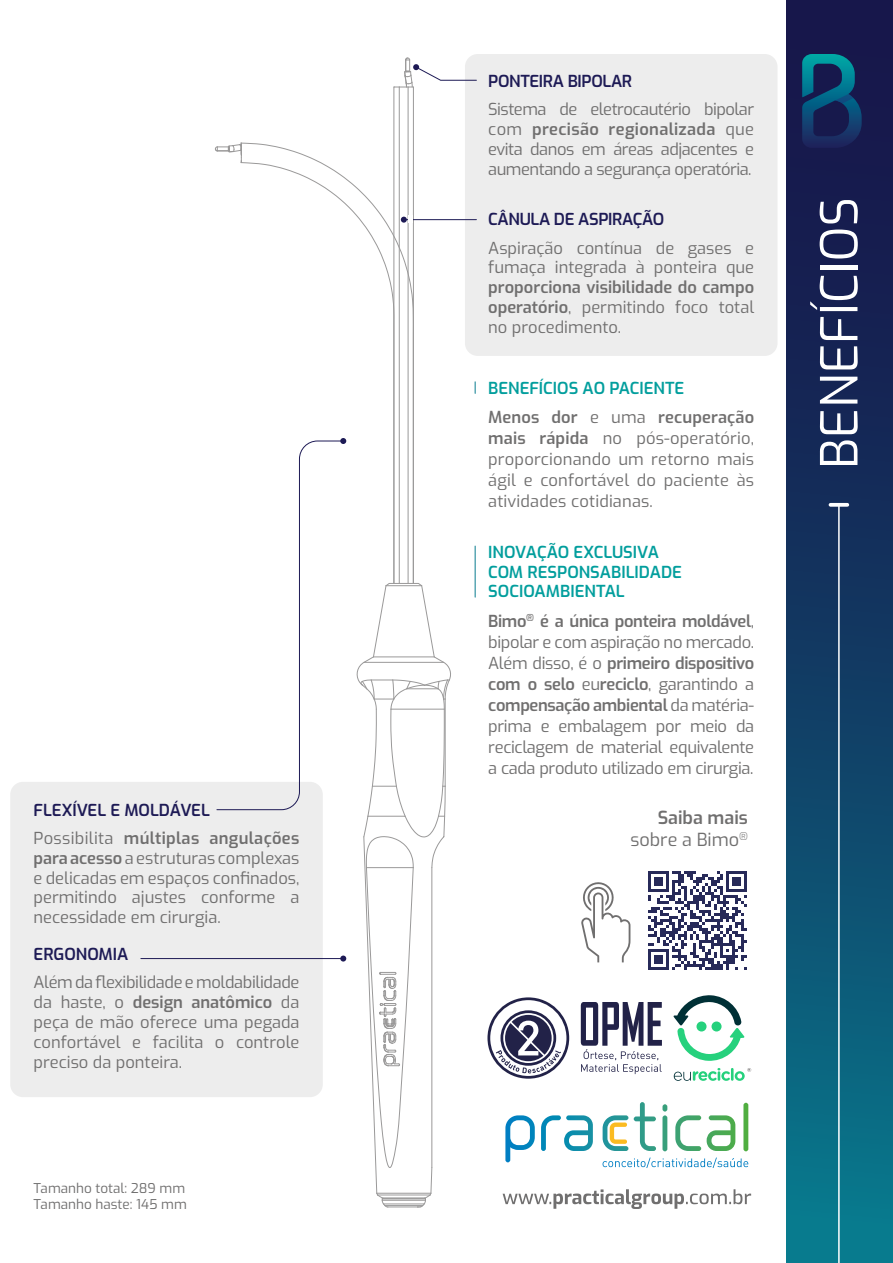
<style>
.page{position:relative;width:893px;height:1263px;background:#fff}
.page>*{position:absolute;margin:0;border:0;box-sizing:border-box;transform-origin:0 0}
.t1{font:51px "Exo";color:#fff}
.t2{font:18px/21.6px "Exo";color:#706f6f;text-align:right}
.t3{font:16.5px/19.8px "Exo";color:#706f6f;text-align:justify}
.t4{font:600 16.5px/19.8px "Exo";color:#029e9d}
.t5{font:600 16.5px/19.8px "Exo";color:#706f6f;text-align:justify}
.t6{font:600 16.5px/28.3px "Exo";letter-spacing:.02em;color:#706f6f}
.t7{font:600 16.5px "Exo";letter-spacing:-.02em;color:#1d1a55}
.t8{font:600 16.5px "Exo";color:#1d1a55}
.t9{font:13.5px/16.2px "Exo";color:#706f6f}
.s1{color:#1d1a55}
.s2{font-weight:400}
.s3{font-weight:600}
.s4{color:#706f6f}
.s5{font-weight:400;color:#706f6f}
</style>
<div class="page">
<div style="left:787px;top:0;width:106px;height:1263px;background:linear-gradient(to bottom,#190841,#097389)"></div>
<hr style="left:838px;top:505px;width:2px;height:758px;background:#fff">
<svg style="left:830px;top:503px;width:17px;height:4px"></svg>
<svg style="left:503px;top:1189px;width:248px;height:20px"></svg>
<svg style="left:648px;top:871px;width:99px;height:99px"></svg>
<svg style="left:487px;top:997px;width:82px;height:82px"></svg>
<svg style="left:581px;top:1002px;width:81px;height:72px"></svg>
<svg style="left:673px;top:995px;width:72px;height:66px"></svg>
<svg style="left:674px;top:1068px;width:77px;height:13px"></svg>
<svg style="left:603px;top:1157px;width:145px;height:11px"></svg>
<svg style="left:541px;top:1102px;width:207px;height:49px"></svg>
<svg style="left:240px;top:142px;width:173px;height:440px"></svg>
<svg style="left:215px;top:143px;width:27px;height:20px"></svg>
<hr style="left:413px;top:87px;width:1px;height:496px;background:#9a9999">
<hr style="left:393px;top:87px;width:1px;height:496px;background:#9a9999">
<hr style="left:399px;top:87px;width:1px;height:496px;background:#9a9999">
<hr style="left:408px;top:87px;width:1px;height:496px;background:#9a9999">
<svg style="left:356px;top:582px;width:95px;height:625px"></svg>
<div style="left:465px;top:54px;width:312px;height:302px;background:#ededed;border-radius:13px"></div>
<svg style="left:394px;top:57px;width:83px;height:31px"></svg>
<hr style="left:404px;top:219px;width:72px;height:1px;background:#1d1a55">
<svg style="left:401px;top:216px;width:12px;height:7px"></svg>
<div style="left:10px;top:782px;width:313px;height:315px;background:#ededed;border-radius:13px"></div>
<hr style="left:141px;top:958px;width:202px;height:1px;background:#1d1a55">
<svg style="left:340px;top:955px;width:6px;height:6px"></svg>
<svg style="left:216px;top:440px;width:128px;height:370px"></svg>
<svg style="left:340px;top:438px;width:6px;height:6px"></svg>
<svg style="left:802px;top:54px;width:60px;height:94px;background:#0f4069"></svg>
<hr style="left:475px;top:546px;width:1px;height:51px;background:#087b8e">
<svg style="left:581px;top:882px;width:49px;height:80px"></svg>
<p class="t6" style="left:34px;top:795px;width:267px"><span class="s1">FLEXÍVEL E MOLDÁVEL<br></span><span class="s2">Possibilita</span> múltiplas angulações</p>
<p class="t3" style="left:34px;top:847px;width:267px"><span class="s3">para acesso</span> a estruturas complexas e delicadas em espaços confinados, permitindo ajustes conforme a necessidade em cirurgia.</p>
<p class="t8" style="left:34px;top:942px;width:96px">ERGONOMIA</p>
<p class="t3" style="left:34px;top:972px;width:267px">Além da flexibilidade e moldabilidade da haste, o <span class="s3">design anatômico</span> da peça de mão oferece uma pegada confortável e facilita o controle preciso da ponteira.</p>
<p class="t9" style="left:34px;top:1179px;width:155px">Tamanho total: 289 mm<br>Tamanho haste: 145 mm</p>
<p class="t7" style="left:488px;top:69px;width:145px">PONTEIRA BIPOLAR</p>
<p class="t3" style="left:488px;top:99px;width:267px">Sistema de eletrocautério bipolar com <span class="s3">precisão regionalizada</span> que evita danos em áreas adjacentes e aumentando a segurança operatória.</p>
<p class="t7" style="left:488px;top:207px;width:178px">CÂNULA DE ASPIRAÇÃO</p>
<p class="t3" style="left:488px;top:237px;width:267px">Aspiração contínua de gases e fumaça integrada à ponteira que</p>
<p class="t5" style="left:488px;top:277px;width:267px">proporciona visibilidade do campo operatório<span class="s2">, permitindo foco total no procedimento.</span></p>
<p class="t4" style="left:488px;top:372px;width:267px;line-height:29.5px">BENEFÍCIOS AO PACIENTE<br><span class="s4">Menos dor</span> <span class="s5">e uma</span> <span class="s4">recuperação</span></p>
<p class="t3" style="left:488px;top:427px;width:267px;line-height:21px"><span class="s3">mais rápida</span> no pós-operatório, proporcionando um retorno mais ágil e confortável do paciente às atividades cotidianas.</p>
<p class="t4" style="left:488px;top:541px;width:195px">INOVAÇÃO EXCLUSIVA<br>COM RESPONSABILIDADE<br>SOCIOAMBIENTAL</p>
<p class="t3" style="left:488px;top:610px;width:267px;line-height:21px"><span class="s3">Bimo</span><sup>®</sup> <span class="s3">é a única ponteira moldável</span>, bipolar e com aspiração no mercado.<br>Além disso, é o <span class="s3">primeiro dispositivo com o selo</span> eu<span class="s3">reciclo</span>, garantindo a <span class="s3">compensação ambiental</span> da matéria&shy;prima e embalagem por meio da reciclagem de material equivalente a cada produto utilizado em cirurgia.</p>
<p class="t2" style="left:630px;top:806px;width:119px"><span class="s3">Saiba mais </span>sobre a Bimo<sup>®</sup></p>
<h1 class="t1" style="left:802px;top:469px;width:273px;rotate:-90deg">BENEFÍCIOS</h1>
</div>
